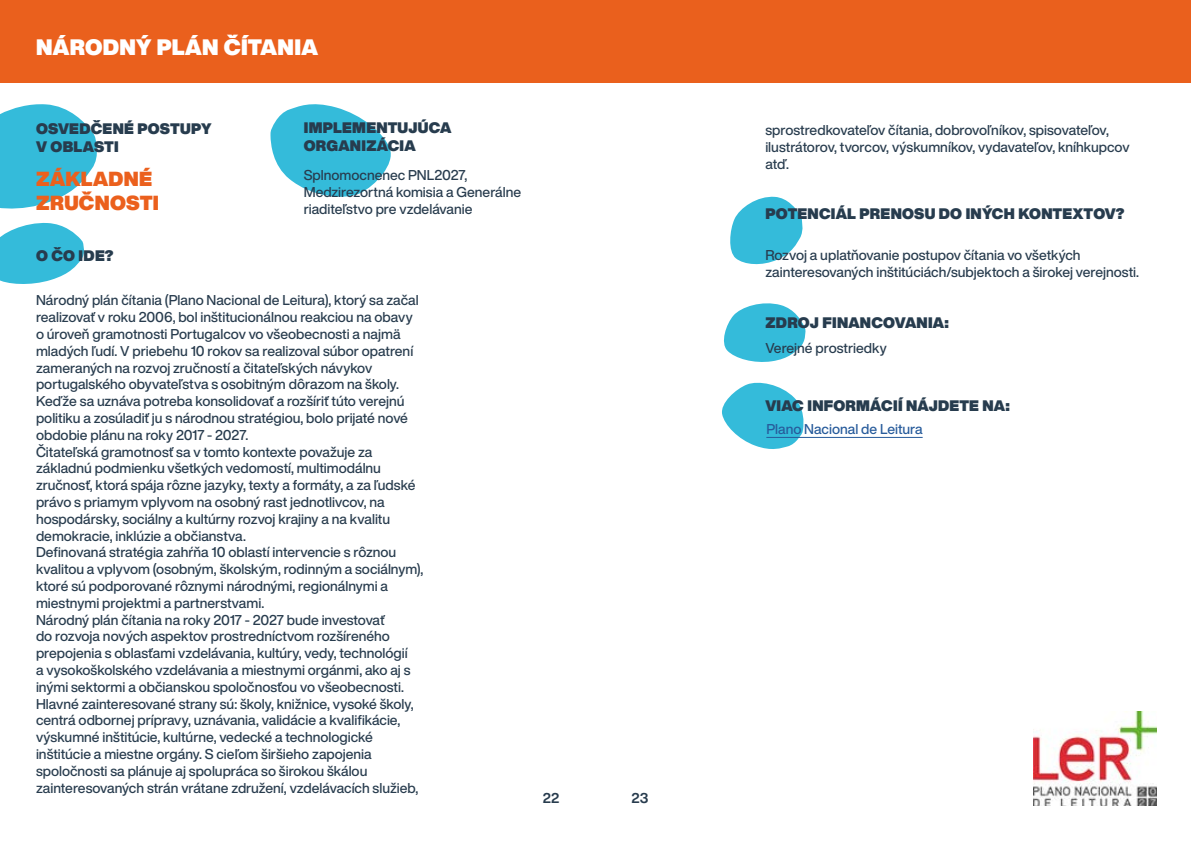
<style>
.page{position:relative;width:1191px;height:842px;background:#fff}
.page>*{position:absolute;margin:0;border:0;box-sizing:border-box;transform-origin:0 0}
.t1{font:900 expanded 22px "Helvetica Now Display";letter-spacing:.01em;color:#fff}
.t2{font:900 expanded 20px/24px "Helvetica Now Display";letter-spacing:.015em;color:#eb601d}
.t3{font:900 expanded 15px/18px "Helvetica Now Display";letter-spacing:.015em;color:#273c4e}
.t4{font:500 14px/16.8px "Helvetica Now Display";color:#283c4e}
.t5{font:500 14px "Helvetica Now Display";color:#275b9b}
.t6{font:700 14px "Helvetica Now Display";color:#283c4e}
</style>
<div class="page">
<svg style="left:730px;top:196px;width:73px;height:69px"></svg>
<svg style="left:724px;top:303px;width:82px;height:59px"></svg>
<svg style="left:722px;top:382px;width:82px;height:67px"></svg>
<div style="left:0;top:0;width:1191px;height:82px;background:#ea601d"></div>
<hr style="left:766px;top:437px;width:156px;height:1px;background:#275b9b">
<img style="left:1033px;top:711px;width:123px;height:95px">
<svg style="left:0;top:104px;width:97px;height:105px"></svg>
<svg style="left:270px;top:104px;width:121px;height:93px"></svg>
<svg style="left:0;top:222px;width:84px;height:62px"></svg>
<h1 class="t1" style="left:36px;top:32px;width:283px">NÁRODNÝ PLÁN ČÍTANIA</h1>
<p class="t3" style="left:36px;top:120px;width:177px">OSVEDČENÉ POSTUPY<br>V OBLASTI</p>
<h2 class="t2" style="left:36px;top:167px;width:124px">ZÁKLADNÉ<br>ZRUČNOSTI</h2>
<p class="t3" style="left:36px;top:247px;width:79px">O ČO IDE?</p>
<p class="t3" style="left:304px;top:119px;width:149px">IMPLEMENTUJÚCA<br>ORGANIZÁCIA</p>
<p class="t4" style="left:304px;top:167px;width:219px">Splnomocnenec PNL2027,<br>Medzirezortná komisia a Generálne riaditeľstvo pre vzdelávanie</p>
<p class="t4" style="left:36px;top:292px;width:389px">Národný plán čítania (Plano Nacional de Leitura), ktorý sa začal realizovať v roku 2006, bol inštitucionálnou reakciou na obavy o úroveň gramotnosti Portugalcov vo všeobecnosti a najmä mladých ľudí. V priebehu 10 rokov sa realizoval súbor opatrení zameraných na rozvoj zručností a čitateľských návykov portugalského obyvateľstva s osobitným dôrazom na školy.<br>Keďže sa uznáva potreba konsolidovať a rozšíriť túto verejnú politiku a zosúladiť ju s národnou stratégiou, bolo prijaté nové obdobie plánu na roky 2017 - 2027.<br>Čitateľská gramotnosť sa v tomto kontexte považuje za základnú podmienku všetkých vedomostí, multimodálnu zručnosť, ktorá spája rôzne jazyky, texty a formáty, a za ľudské právo s priamym vplyvom na osobný rast jednotlivcov, na hospodársky, sociálny a kultúrny rozvoj krajiny a na kvalitu demokracie, inklúzie a občianstva.<br>Definovaná stratégia zahŕňa 10 oblastí intervencie s rôznou kvalitou a vplyvom (osobným, školským, rodinným a sociálnym), ktoré sú podporované rôznymi národnými, regionálnymi a miestnymi projektmi a partnerstvami.<br>Národný plán čítania na roky 2017 - 2027 bude investovať<br>do rozvoja nových aspektov prostredníctvom rozšíreného prepojenia s oblasťami vzdelávania, kultúry, vedy, technológií<br>a vysokoškolského vzdelávania a miestnymi orgánmi, ako aj s inými sektormi a občianskou spoločnosťou vo všeobecnosti.<br>Hlavné zainteresované strany sú: školy, knižnice, vysoké školy, centrá odbornej prípravy, uznávania, validácie a kvalifikácie, výskumné inštitúcie, kultúrne, vedecké a technologické inštitúcie a miestne orgány. S cieľom širšieho zapojenia spoločnosti sa plánuje aj spolupráca so širokou škálou zainteresovaných strán vrátane združení, vzdelávacích služieb,</p>
<p class="t6" style="left:543px;top:788px;width:18px">22</p>
<p class="t6" style="left:631px;top:788px;width:18px">23</p>
<p class="t4" style="left:765px;top:122px;width:366px">sprostredkovateľov čítania, dobrovoľníkov, spisovateľov, ilustrátorov, tvorcov, výskumníkov, vydavateľov, kníhkupcov atď.</p>
<p class="t3" style="left:765px;top:205px;width:360px">POTENCIÁL PRENOSU DO INÝCH KONTEXTOV?</p>
<p class="t4" style="left:765px;top:246px;width:375px">Rozvoj a uplatňovanie postupov čítania vo všetkých zainteresovaných inštitúciách/subjektoch a širokej verejnosti.</p>
<p class="t3" style="left:765px;top:314px;width:185px">ZDROJ FINANCOVANIA:</p>
<p class="t4" style="left:765px;top:339px;width:123px">Verejné prostriedky</p>
<p class="t3" style="left:765px;top:397px;width:246px">VIAC INFORMÁCIÍ NÁJDETE NA:</p>
<p class="t5" style="left:766px;top:419px;width:158px">Plano Nacional de Leitura</p>
</div>
